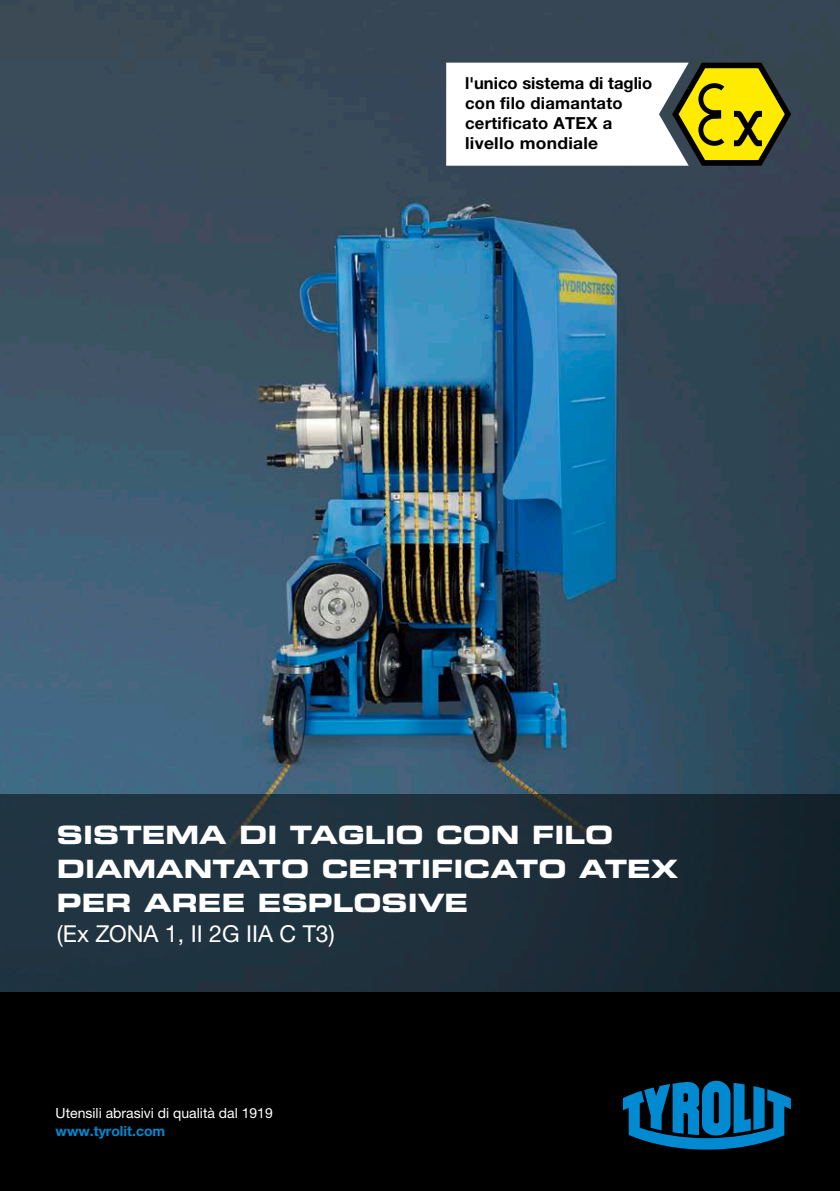
<style>
.page{position:relative;width:840px;height:1191px;background:#fff}
.page>*{position:absolute;margin:0;border:0;box-sizing:border-box;transform-origin:0 0}
.t1{font:25.2px/34px "Eurostile LT Std Bold Ex 2";color:#fff}
.t2{font:23.2px "Helvetica Neue LTW1 G";color:#fff}
.t3{font:700 16.6px/20px "Helvetica Neue LT Pro";letter-spacing:.015em;color:#000}
.t4{font:14px "Helvetica Neue LT Pro";color:#fff}
.t5{font:700 14px "Helvetica Neue LT Pro";color:#008ad1}
</style>
<div class="page">
<img style="left:0;top:0;width:839px;height:794px">
<div style="left:0;top:794px;width:839px;height:198px;background:linear-gradient(to right,#243947,#17242d)"></div>
<div style="left:0;top:992px;width:839px;height:199px;background:#000"></div>
<svg style="left:622px;top:1080px;width:168px;height:69px"></svg>
<svg style="left:446px;top:63px;width:344px;height:103px"></svg>
<p class="t3" style="left:465px;top:73px;width:189px">l'unico sistema di taglio con filo diamantato certificato ATEX a livello mondiale</p>
<h1 class="t1" style="left:57px;top:817px;width:622px">SISTEMA DI TAGLIO CON FILO<br>DIAMANTATO CERTIFICATO ATEX<br>PER AREE ESPLOSIVE</h1>
<h2 class="t2" style="left:57px;top:919px;width:279px">(Ex ZONA 1, II 2G IIA C T3)</h2>
<p class="t4" style="left:56px;top:1105px;width:219px">Utensili abrasivi di qualità dal 1919</p>
<p class="t5" style="left:56px;top:1122px;width:111px">www.tyrolit.com</p>
</div>
